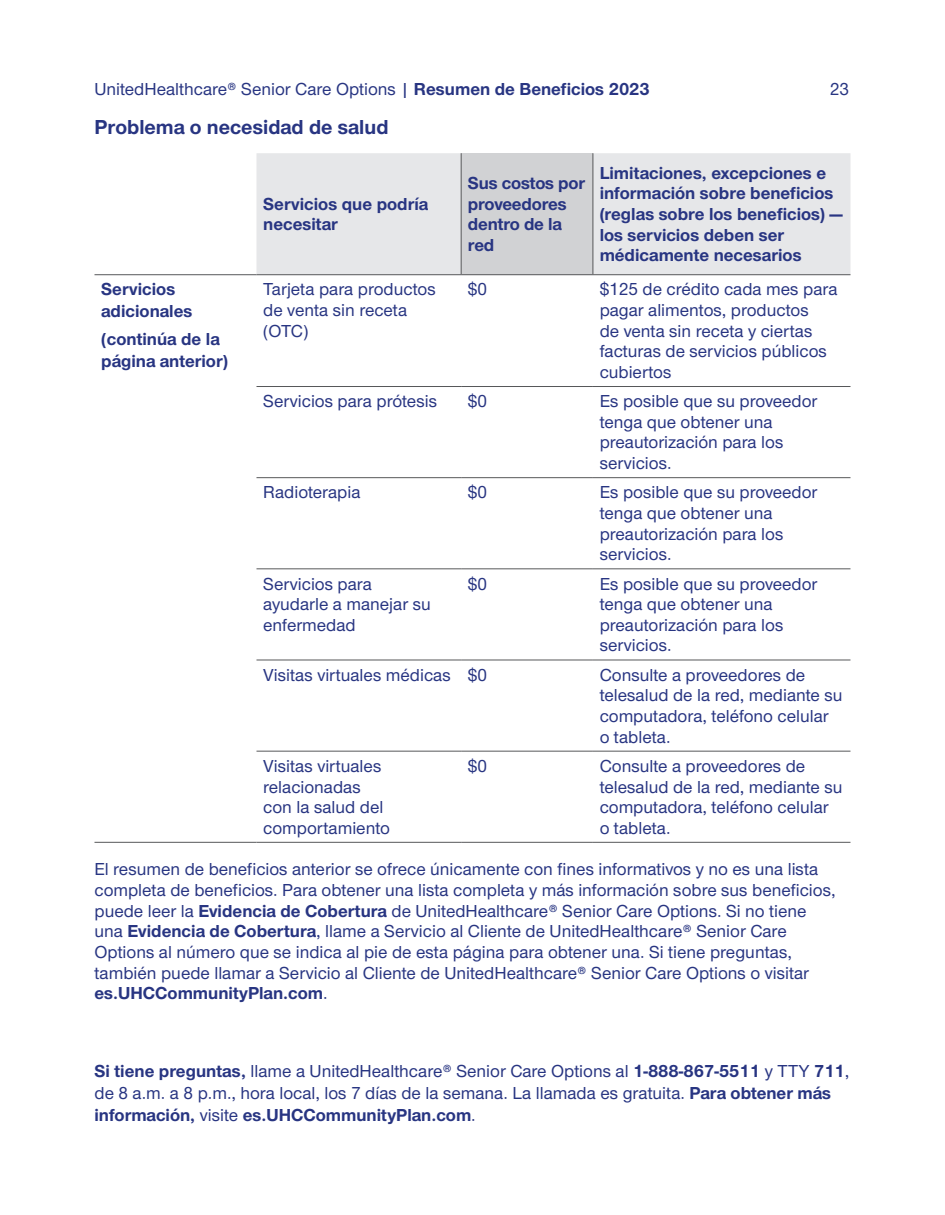
<style>
.page{position:relative;width:945px;height:1215px;background:#fff}
.page>*{position:absolute;margin:0;border:0;box-sizing:border-box;transform-origin:0 0}
.t1{font:700 21px "UHC Sans";color:#283582}
.t2{font:500 18px/20.7px "UHC Sans";color:#283582}
.t3{font:700 18px/20.7px "UHC Sans";color:#283582}
.s1{font-weight:700}
</style>
<div class="page">
<div style="left:256px;top:153px;width:594px;height:121px;background:#e6e7e9"></div>
<div style="left:461px;top:153px;width:132px;height:122px;background:#d1d2d4"></div>
<hr style="left:94px;top:842px;width:162px;height:1px;background:#57585a">
<hr style="left:461px;top:153px;width:1px;height:121px;background:#57585a">
<hr style="left:593px;top:153px;width:1px;height:121px;background:#57585a">
<hr style="left:256px;top:274px;width:205px;height:1px;background:#57585a">
<hr style="left:461px;top:274px;width:132px;height:1px;background:#57585a">
<hr style="left:593px;top:274px;width:257px;height:1px;background:#57585a">
<hr style="left:256px;top:386px;width:205px;height:1px;background:#57585a">
<hr style="left:461px;top:386px;width:132px;height:1px;background:#57585a">
<hr style="left:593px;top:386px;width:257px;height:1px;background:#57585a">
<hr style="left:256px;top:477px;width:205px;height:1px;background:#57585a">
<hr style="left:461px;top:477px;width:132px;height:1px;background:#57585a">
<hr style="left:593px;top:477px;width:257px;height:1px;background:#57585a">
<hr style="left:256px;top:568px;width:205px;height:1px;background:#57585a">
<hr style="left:461px;top:568px;width:132px;height:1px;background:#57585a">
<hr style="left:593px;top:568px;width:257px;height:1px;background:#57585a">
<hr style="left:256px;top:660px;width:205px;height:1px;background:#57585a">
<hr style="left:461px;top:660px;width:132px;height:1px;background:#57585a">
<hr style="left:593px;top:660px;width:257px;height:1px;background:#57585a">
<hr style="left:256px;top:751px;width:205px;height:1px;background:#57585a">
<hr style="left:461px;top:751px;width:132px;height:1px;background:#57585a">
<hr style="left:593px;top:751px;width:257px;height:1px;background:#57585a">
<hr style="left:256px;top:842px;width:205px;height:1px;background:#57585a">
<hr style="left:461px;top:842px;width:132px;height:1px;background:#57585a">
<hr style="left:593px;top:842px;width:257px;height:1px;background:#57585a">
<hr style="left:94px;top:274px;width:162px;height:1px;background:#57585a">
<p class="t2" style="left:94px;top:77px;width:557px">UnitedHealthcare® Senior Care Options | <span class="s1">Resumen de Beneficios 2023</span></p>
<p class="t2" style="left:830px;top:77px;width:21px">23</p>
<p class="t1" style="left:94px;top:113px;width:296px">Problema o necesidad de salud</p>
<p class="t3" style="left:263px;top:193px;width:166px">Servicios que podría necesitar</p>
<p class="t3" style="left:468px;top:172px;width:119px">Sus costos por proveedores dentro de la red</p>
<p class="t3" style="left:600px;top:162px;width:245px">Limitaciones, excepciones e información sobre beneficios (reglas sobre los beneficios) — los servicios deben ser médicamente necesarios</p>
<p class="t2" style="left:263px;top:278px;width:174px">Tarjeta para productos de venta sin receta (OTC)</p>
<p class="t2" style="left:468px;top:278px;width:21px">$0</p>
<p class="t2" style="left:600px;top:278px;width:239px">$125 de crédito cada mes para pagar alimentos, productos<br>de venta sin receta y ciertas facturas de servicios públicos cubiertos</p>
<p class="t2" style="left:263px;top:390px;width:175px">Servicios para prótesis</p>
<p class="t2" style="left:468px;top:390px;width:21px">$0</p>
<p class="t2" style="left:600px;top:390px;width:219px">Es posible que su proveedor tenga que obtener una preautorización para los servicios.</p>
<p class="t2" style="left:263px;top:481px;width:99px">Radioterapia</p>
<p class="t2" style="left:468px;top:481px;width:21px">$0</p>
<p class="t2" style="left:600px;top:481px;width:219px">Es posible que su proveedor tenga que obtener una preautorización para los servicios.</p>
<p class="t2" style="left:263px;top:572px;width:169px">Servicios para ayudarle a manejar su enfermedad</p>
<p class="t2" style="left:468px;top:572px;width:21px">$0</p>
<p class="t2" style="left:600px;top:572px;width:219px">Es posible que su proveedor tenga que obtener una preautorización para los servicios.</p>
<p class="t2" style="left:263px;top:664px;width:189px">Visitas virtuales médicas</p>
<p class="t2" style="left:468px;top:664px;width:21px">$0</p>
<p class="t2" style="left:600px;top:664px;width:244px">Consulte a proveedores de telesalud de la red, mediante su computadora, teléfono celular o tableta.</p>
<p class="t2" style="left:263px;top:755px;width:128px">Visitas virtuales relacionadas con la salud del comportamiento</p>
<p class="t2" style="left:468px;top:755px;width:21px">$0</p>
<p class="t2" style="left:600px;top:755px;width:244px">Consulte a proveedores de telesalud de la red, mediante su computadora, teléfono celular o tableta.</p>
<p class="t2" style="left:94px;top:858px;width:743px">El resumen de beneficios anterior se ofrece únicamente con fines informativos y no es una lista completa de beneficios. Para obtener una lista completa y más información sobre sus beneficios, puede leer la <span class="s1">Evidencia de Cobertura</span> de UnitedHealthcare® Senior Care Options. Si no tiene una <span class="s1">Evidencia de Cobertura</span>, llame a Servicio al Cliente de UnitedHealthcare® Senior Care Options al número que se indica al pie de esta página para obtener una. Si tiene preguntas, también puede llamar a Servicio al Cliente de UnitedHealthcare® Senior Care Options o visitar <span class="s1">es.UHCCommunityPlan.com</span>.</p>
<p class="t3" style="left:101px;top:278px;width:93px;line-height:21.6px">Servicios adicionales</p>
<p class="t3" style="left:101px;top:328px;width:129px;line-height:21.6px">(continúa de la página anterior)</p>
<p class="t2" style="left:94px;top:1060px;width:756px;line-height:21.6px"><span class="s1">Si tiene preguntas,</span> llame a UnitedHealthcare® Senior Care Options al <span class="s1">1-888-867-5511</span> y TTY <span class="s1">711</span>, de 8 a.m. a 8 p.m., hora local, los 7 días de la semana. La llamada es gratuita. <span class="s1">Para obtener más información,</span> visite <span class="s1">es.UHCCommunityPlan.com</span>.</p>
</div>
